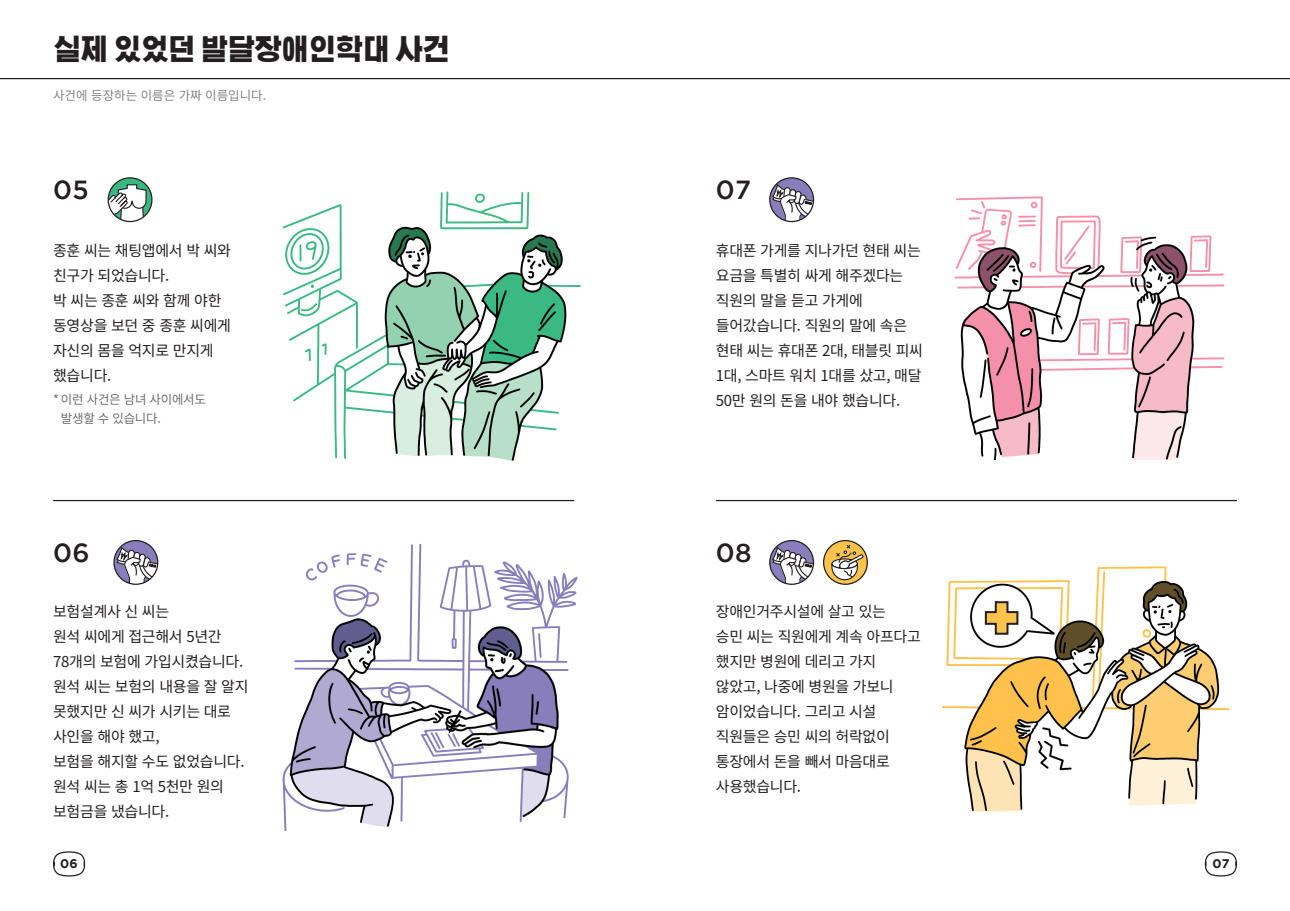
<style>
.page{position:relative;width:1290px;height:911px;background:#fff}
.page>*{position:absolute;margin:0;border:0;box-sizing:border-box;transform-origin:0 0}
.t1{font:700 28.75px "THE Rodong Sinmun";letter-spacing:-.06em;color:#231f20}
.t2{font:500 26.12px "Gotham";letter-spacing:.02em;color:#231f20}
.본문{font:15px/25px "Source Han Sans K";letter-spacing:-.02em;color:#231f20}
.본문-2{font:12.5px "Source Han Sans K";letter-spacing:-.02em;color:#6c6d70}
.t3{font:12.5px "Source Han Sans K";color:#808285}
.t4{font:700 12.5px "Gotham";color:#231f20}
</style>
<div class="page">
<svg style="left:53px;top:851px;width:33px;height:26px"></svg>
<svg style="left:1204px;top:851px;width:33px;height:26px"></svg>
<img style="left:954px;top:196px;width:271px;height:264px">
<img style="left:942px;top:566px;width:288px;height:246px">
<hr style="left:0;top:78px;width:1290px;height:1px;background:#231f20">
<hr style="left:716px;top:500px;width:521px;height:1px;background:#231f20">
<hr style="left:53px;top:500px;width:521px;height:1px;background:#231f20">
<img style="left:282px;top:191px;width:299px;height:270px">
<img style="left:282px;top:543px;width:296px;height:289px">
<svg style="left:984px;top:600px;width:35px;height:35px"></svg>
<svg style="left:108px;top:178px;width:44px;height:43px"></svg>
<svg style="left:108px;top:184px;width:39px;height:37px"></svg>
<div style="left:108px;top:177px;width:45px;height:45px;border:1px solid #231f20;border-radius:50%"></div>
<svg style="left:114px;top:540px;width:44px;height:44px"></svg>
<svg style="left:116px;top:548px;width:42px;height:36px"></svg>
<div style="left:113px;top:540px;width:45px;height:45px;border:1px solid #231f20;border-radius:50%"></div>
<svg style="left:770px;top:178px;width:43px;height:43px"></svg>
<svg style="left:772px;top:185px;width:41px;height:36px"></svg>
<div style="left:769px;top:177px;width:45px;height:45px;border:1px solid #231f20;border-radius:50%"></div>
<svg style="left:770px;top:540px;width:43px;height:44px"></svg>
<svg style="left:772px;top:548px;width:41px;height:36px"></svg>
<div style="left:769px;top:540px;width:45px;height:45px;border:1px solid #231f20;border-radius:50%"></div>
<svg style="left:823px;top:540px;width:44px;height:44px"></svg>
<svg style="left:831px;top:544px;width:33px;height:37px"></svg>
<div style="left:823px;top:540px;width:45px;height:45px;border:1px solid #231f20;border-radius:50%"></div>
<p class="t1" style="left:53px;top:34px;width:399px">실제 있었던 발달장애인학대 사건</p>
<p class="t3" style="left:53px;top:88px;width:214px">사건에 등장하는 이름은 가짜 이름입니다.</p>
<p class="t2" style="left:53px;top:175px;width:37px">05</p>
<p class="t2" style="left:716px;top:175px;width:37px">07</p>
<p class="본문" style="left:53px;top:238px;width:179px">종훈 씨는 채팅앱에서 박 씨와 친구가 되었습니다.</p>
<p class="본문" style="left:53px;top:288px;width:179px">박 씨는 종훈 씨와 함께 야한 동영상을 보던 중 종훈 씨에게 자신의 몸을 억지로 만지게 했습니다.</p>
<p class="본문-2" style="left:53px;top:392px;width:154px">* 이런 사건은 남녀 사이에서도</p>
<p class="본문-2" style="left:61px;top:411px;width:101px">발생할 수 있습니다.</p>
<p class="본문" style="left:716px;top:238px;width:209px">휴대폰 가게를 지나가던 현태 씨는 요금을 특별히 싸게 해주겠다는 직원의 말을 듣고 가게에 들어갔습니다. 직원의 말에 속은 현태 씨는 휴대폰 2대, 태블릿 피씨<br>1대, 스마트 워치 1대를 샀고, 매달<br>50만 원의 돈을 내야 했습니다.</p>
<p class="t2" style="left:53px;top:538px;width:38px">06</p>
<p class="t2" style="left:716px;top:538px;width:37px">08</p>
<p class="본문" style="left:53px;top:599px;width:118px">보험설계사 신 씨는</p>
<p class="본문" style="left:53px;top:624px;width:197px">원석 씨에게 접근해서 5년간<br>78개의 보험에 가입시켰습니다. 원석 씨는 보험의 내용을 잘 알지 못했지만 신 씨가 시키는 대로 사인을 해야 했고,</p>
<p class="본문" style="left:53px;top:749px;width:193px">보험을 해지할 수도 없었습니다. 원석 씨는 총 1억 5천만 원의 보험금을 냈습니다.</p>
<p class="본문" style="left:716px;top:599px;width:172px">장애인거주시설에 살고 있는</p>
<p class="본문" style="left:716px;top:624px;width:206px">승민 씨는 직원에게 계속 아프다고 했지만 병원에 데리고 가지 않았고, 나중에 병원을 가보니 암이었습니다. 그리고 시설 직원들은 승민 씨의 허락없이</p>
<p class="본문" style="left:716px;top:749px;width:175px">통장에서 돈을 빼서 마음대로</p>
<p class="본문" style="left:716px;top:774px;width:87px">사용했습니다.</p>
<p class="t4" style="left:60px;top:856px;width:19px">06</p>
<p class="t4" style="left:1212px;top:856px;width:19px">07</p>
</div>
